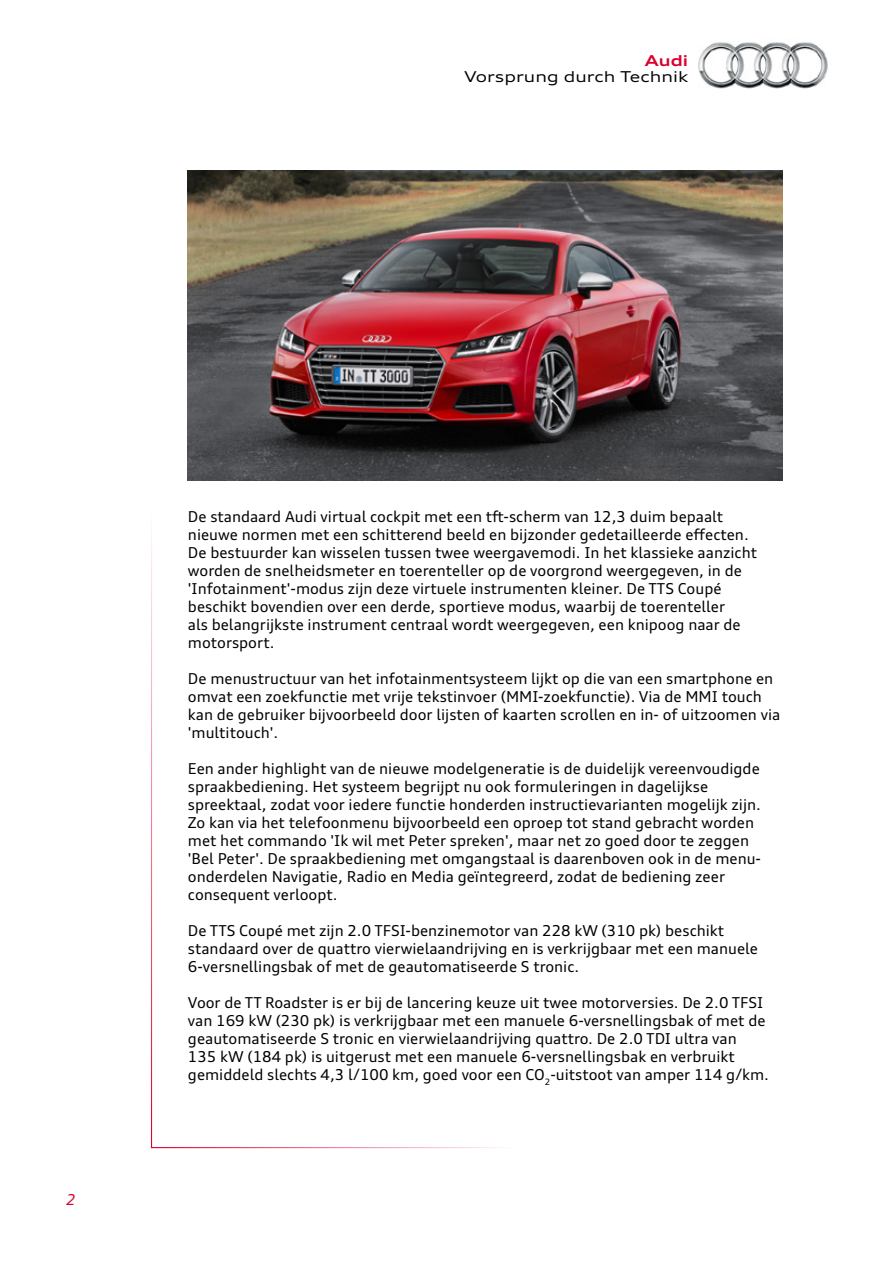
<style>
.page{position:relative;width:893px;height:1263px;background:#fff}
.page>*{position:absolute;margin:0;border:0;box-sizing:border-box;transform-origin:0 0}
.t1{font:15px/18px "Audi Type";color:#000}
.t2{font:expanded 15px "Audi Type";color:#000}
.t3{font:700 expanded 15px "Audi Type";color:#da002f}
.t4{font:italic 15px "Audi Type";color:#da002f}
</style>
<div class="page">
<img style="left:698px;top:42px;width:130px;height:47px">
<img style="left:188px;top:170px;width:595px;height:310px">
<p class="t3" style="left:645px;top:50px;width:45px">Audi</p>
<p class="t2" style="left:465px;top:67px;width:225px">Vorsprung durch Technik</p>
<p class="t4" style="left:66px;top:1190px;width:11px">2</p>
<p class="t1" style="left:188px;top:507px;width:571px">De standaard Audi virtual cockpit met een tft-scherm van 12,3 duim bepaalt nieuwe normen met een schitterend beeld en bijzonder gedetailleerde effecten.<br>De bestuurder kan wisselen tussen twee weergavemodi. In het klassieke aanzicht worden de snelheidsmeter en toerenteller op de voorgrond weergegeven, in de 'Infotainment'-modus zijn deze virtuele instrumenten kleiner. De TTS Coupé beschikt bovendien over een derde, sportieve modus, waarbij de toerenteller<br>als belangrijkste instrument centraal wordt weergegeven, een knipoog naar de motorsport.</p>
<p class="t1" style="left:188px;top:669px;width:594px">De menustructuur van het infotainmentsysteem lijkt op die van een smartphone en omvat een zoekfunctie met vrije tekstinvoer (MMI-zoekfunctie). Via de MMI touch kan de gebruiker bijvoorbeeld door lijsten of kaarten scrollen en in- of uitzoomen via 'multitouch'.</p>
<p class="t1" style="left:188px;top:759px;width:575px">Een ander highlight van de nieuwe modelgeneratie is de duidelijk vereenvoudigde spraakbediening. Het systeem begrijpt nu ook formuleringen in dagelijkse spreektaal, zodat voor iedere functie honderden instructievarianten mogelijk zijn.<br>Zo kan via het telefoonmenu bijvoorbeeld een oproep tot stand gebracht worden met het commando 'Ik wil met Peter spreken', maar net zo goed door te zeggen 'Bel Peter'. De spraakbediening met omgangstaal is daarenboven ook in de menu&shy;onderdelen Navigatie, Radio en Media geïntegreerd, zodat de bediening zeer consequent verloopt.</p>
<p class="t1" style="left:188px;top:921px;width:572px">De TTS Coupé met zijn 2.0 TFSI-benzinemotor van 228 kW (310 pk) beschikt standaard over de quattro vierwielaandrijving en is verkrijgbaar met een manuele<br>6-versnellingsbak of met de geautomatiseerde S tronic.</p>
<p class="t1" style="left:188px;top:993px;width:583px">Voor de TT Roadster is er bij de lancering keuze uit twee motorversies. De 2.0 TFSI van 169 kW (230 pk) is verkrijgbaar met een manuele 6-versnellingsbak of met de geautomatiseerde S tronic en vierwielaandrijving quattro. De 2.0 TDI ultra van 135 kW (184 pk) is uitgerust met een manuele 6-versnellingsbak en verbruikt gemiddeld slechts 4,3 l/100 km, goed voor een CO<sub>2</sub>-uitstoot van amper 114 g/km.</p>
</div>
